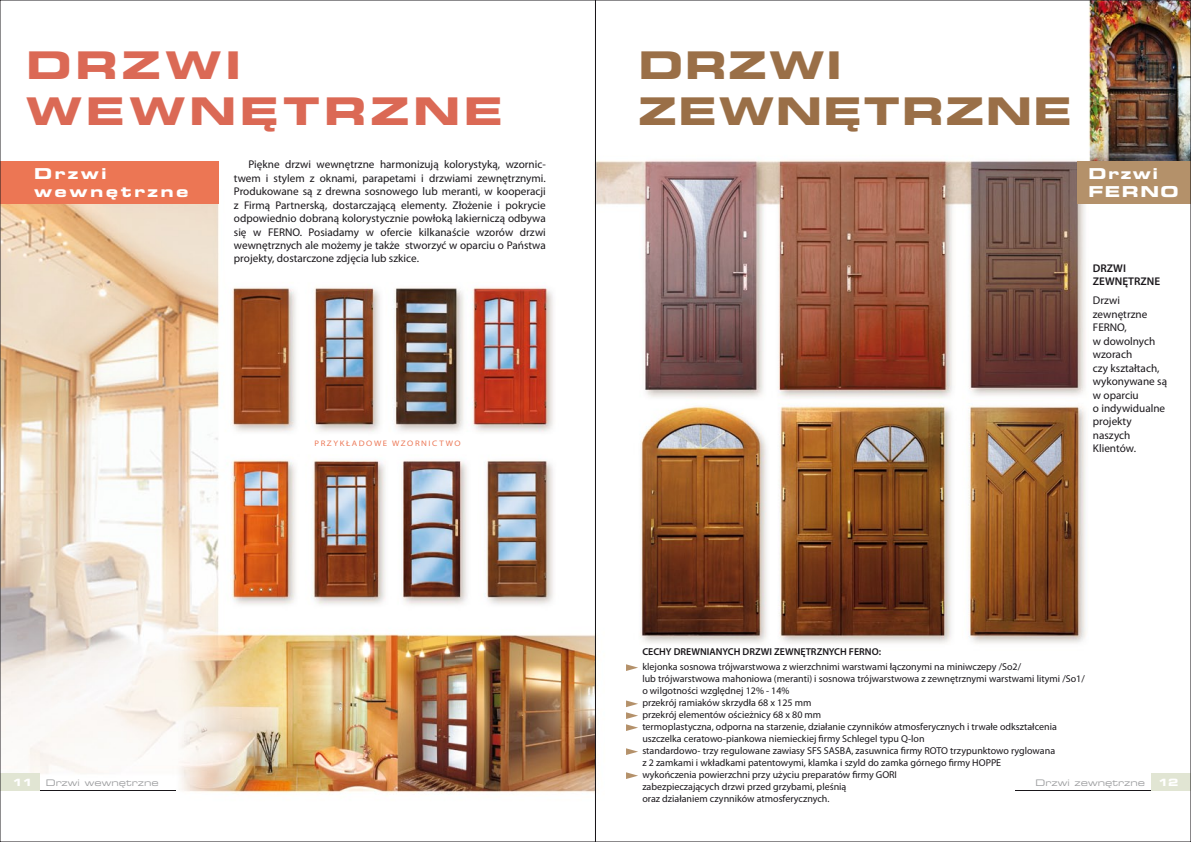
<style>
.page{position:relative;width:1191px;height:842px;background:#fff}
.page>*{position:absolute;margin:0;border:0;box-sizing:border-box;transform-origin:0 0}
.t1{font:700 expanded 38px/45.6px "Square 721 PL";letter-spacing:.045em;color:#9a6f47;scale:1.08 1}
.t2{font:700 expanded 38px/45.6px "Square 721 PL";letter-spacing:.095em;color:#db6955;scale:1.1 1}
.t3{font:700 expanded 15px/18px "Square 721 PL";letter-spacing:.15em;color:#fff;scale:1.1 1}
.t4{font:700 expanded 15px/18px "Square 721 PL";letter-spacing:.1em;color:#fff;scale:1.1 1}
.t5{font:11.2px/13.4px "Myriad Pro";color:#1a171b;text-align:justify}
.t6{font:600 11.2px/13.4px "Myriad Pro";color:#1a171b}
.t7{font:10px/12px "Myriad Pro";color:#1a171b}
.t8{font:700 expanded 10px "Square 721 PL";color:#fff;scale:1.05 1}
.t9{font:expanded 9px "Square 721 PL";letter-spacing:.01em;color:#9c9d9f;scale:1.05 1}
.t10{font:semi-expanded 8px "Myriad Pro";letter-spacing:.2em;color:#ec7654}
.s1{font-weight:600}
</style>
<div class="page">
<img style="left:2px;top:2px;width:1187px;height:791px">
<hr style="left:40px;top:791px;width:136px;height:1px;background:#1a171b">
<div style="left:0;top:774px;width:40px;height:17px;background:#e1e5d3"></div>
<hr style="left:1015px;top:791px;width:136px;height:1px;background:#1a171b">
<div style="left:1151px;top:774px;width:40px;height:17px;background:#e1e5d3"></div>
<div style="left:0;top:162px;width:218px;height:42px;background:#ec7654"></div>
<div style="left:1077px;top:162px;width:114px;height:42px;background:#b4916a"></div>
<svg style="left:626px;top:664px;width:12px;height:7px"></svg>
<svg style="left:626px;top:700px;width:12px;height:31px"></svg>
<svg style="left:626px;top:748px;width:12px;height:7px"></svg>
<svg style="left:626px;top:772px;width:12px;height:7px"></svg>
<p class="t2" style="left:26px;top:42px;width:435px">DRZWI<br>WEWN¢TRZNE</p>
<p class="t1" style="left:638px;top:42px;width:402px">DRZWI<br>ZEWN¢TRZNE</p>
<p class="t5" style="left:234px;top:158px;width:313px;text-indent:14px">Piękne drzwi wewnętrzne harmonizują kolorystyką, wzornic&shy;twem i stylem z oknami, parapetami i drzwiami zewnętrznymi.<br>Produkowane są z drewna sosnowego lub meranti, w kooperacji z Firmą Partnerską, dostarczającą elementy. Złożenie i pokrycie odpowiednio dobraną kolorystycznie powłoką lakierniczą odbywa się w FERNO. Posiadamy w ofercie kilkanaście wzorów drzwi wewnętrznych ale możemy je także stworzyć w oparciu o Państwa projekty, dostarczone zdjęcia lub szkice.</p>
<p class="t3" style="left:34px;top:165px;width:142px">Drzwi wewn´trzne</p>
<p class="t4" style="left:1088px;top:165px;width:83px">Drzwi<br>FERNO</p>
<p class="t6" style="left:1092px;top:261px;width:69px">DRZWI<br>ZEWNĘTRZNE</p>
<p class="t5" style="left:1092px;top:294px;width:76px;text-align:left">Drzwi zewnętrzne<br>FERNO,<br>w dowolnych wzorach<br>czy kształtach, wykonywane są w oparciu<br>o indywidualne projekty naszych<br>Klientów.</p>
<p class="t10" style="left:314px;top:439px;width:148px">PRZYKŁADOWE WZORNICTWO</p>
<p class="t7" style="left:642px;top:645px;width:380px;line-height:15px"><span class="s1">CECHY DREWNIANYCH DRZWI ZEWNĘTRZNYCH FERNO:<br></span>klejonka sosnowa trójwarstwowa z wierzchnimi warstwami łączonymi na miniwczepy /So2/</p>
<p class="t7" style="left:642px;top:673px;width:444px">lub trójwarstwowa mahoniowa (meranti) i sosnowa trójwarstwowa z zewnętrznymi warstwami litymi /So1/ o wilgotności względnej 12% - 14%<br>przekrój ramiaków skrzydła 68 x 125 mm<br>przekrój elementów ościeżnicy 68 x 80 mm<br>termoplastyczna, odporna na starzenie, działanie czynników atmosferycznych i trwałe odkształcenia uszczelka ceratowo-piankowa niemieckiej firmy Schlegel typu Q-lon<br>standardowo- trzy regulowane zawiasy SFS SASBA, zasuwnica firmy ROTO trzypunktowo ryglowana<br>z 2 zamkami i wkładkami patentowymi, klamka i szyld do zamka górnego firmy HOPPE<br>wykończenia powierzchni przy użyciu preparatów firmy GORI<br>zabezpieczających drzwi przed grzybami, pleśnią<br>oraz działaniem czynników atmosferycznych.</p>
<p class="t8" style="left:12px;top:776px;width:21px">11</p>
<p class="t9" style="left:46px;top:777px;width:109px">Drzwi wewn´trzne</p>
<p class="t9" style="left:1035px;top:777px;width:106px">Drzwi zewn´trzne</p>
<p class="t8" style="left:1158px;top:776px;width:21px">12</p>
</div>
